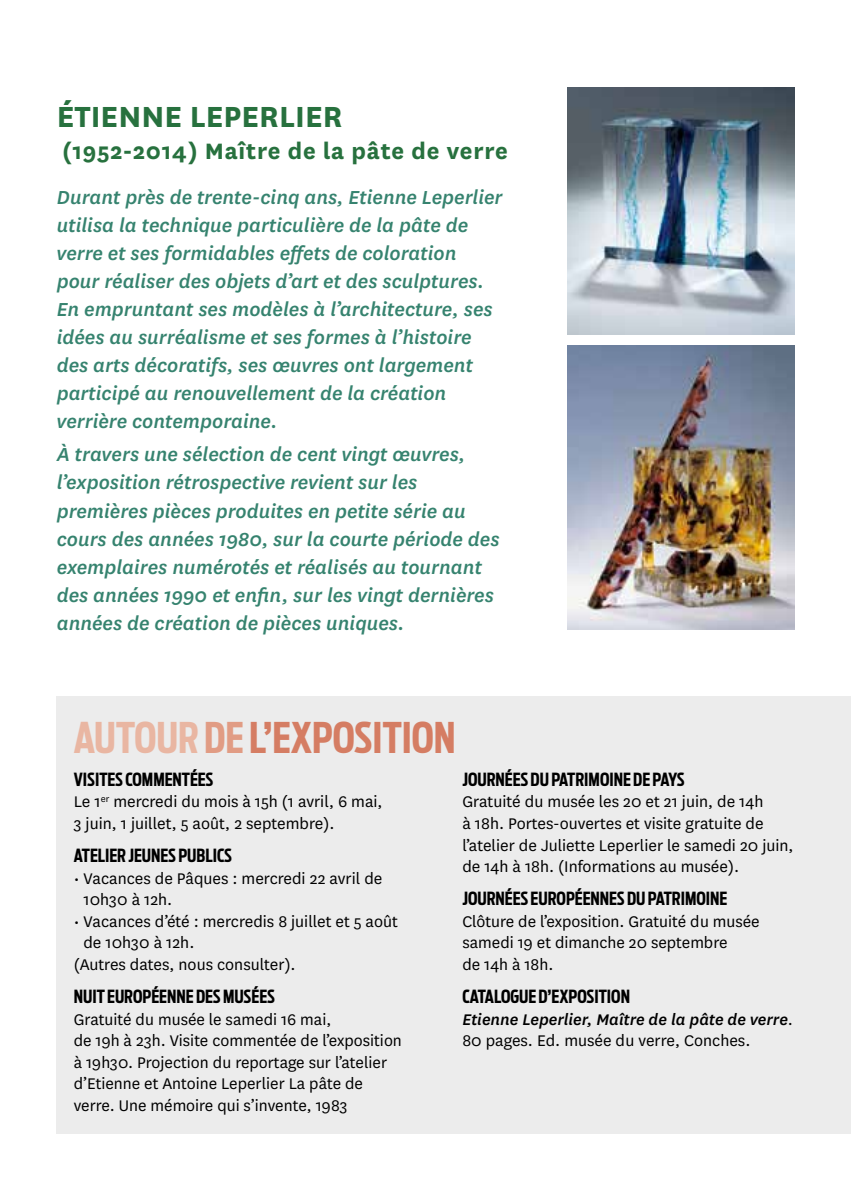
<style>
.page{position:relative;width:851px;height:1191px;background:#fff}
.page>*{position:absolute;margin:0;border:0;box-sizing:border-box;transform-origin:0 0}
.t1{font:700 42px "Antenna Extra Cond";color:#d57d63}
.t2{font:700 34px "National";color:#27713e}
.t3{font:700 26px "National";letter-spacing:.03em;color:#27713e}
.t4{font:italic 500 22px/28px "National";color:#36836f}
.t5{font:18px/21.6px "National";color:#000}
.t6{font:700 18px "Antenna Extra Cond";color:#000}
.t7{font:italic 500 18px/21.6px "National";color:#000}
.s1{color:#e9b6a2}
.s2{color:#e19c84}
.s3{font-weight:400;font-style:normal}
</style>
<div class="page">
<img style="left:567px;top:346px;width:227px;height:283px">
<img style="left:567px;top:87px;width:227px;height:247px">
<div style="left:57px;top:696px;width:793px;height:438px;background:#ececec"></div>
<h2 class="t2" style="left:57px;top:93px;width:287px">ÉTIENNE LEPERLIER</h2>
<p class="t3" style="left:62px;top:132px;width:447px">(1952-2014) Maître de la pâte de verre</p>
<p class="t4" style="left:57px;top:182px;width:447px">Durant près de trente-cinq ans, Etienne Leperlier utilisa la technique particulière de la pâte de verre et ses formidables effets de coloration pour réaliser des objets d’art et des sculptures.<br>En empruntant ses modèles à l’architecture, ses idées au surréalisme et ses formes à l’histoire des arts décoratifs, ses œuvres ont largement participé au renouvellement de la création verrière contemporaine.</p>
<p class="t4" style="left:57px;top:440px;width:444px">À travers une sélection de cent vingt œuvres, l’exposition rétrospective revient sur les premières pièces produites en petite série au cours des années 1980, sur la courte période des exemplaires numérotés et réalisés au tournant des années 1990 et enfin, sur les vingt dernières années de création de pièces uniques.</p>
<h1 class="t1" style="left:74px;top:712px;width:383px"><span class="s1">AUTOUR</span> <span class="s2">DE</span> L’EXPOSITION</h1>
<p class="t6" style="left:74px;top:768px;width:141px">VISITES COMMENTÉES</p>
<p class="t5" style="left:74px;top:790px;width:310px">Le 1<sup>er</sup> mercredi du mois à 15h (1 avril, 6 mai,<br>3 juin, 1 juillet, 5 août, 2 septembre).</p>
<p class="t6" style="left:74px;top:844px;width:160px">ATELIER JEUNES PUBLICS</p>
<p class="t5" style="left:83px;top:866px;width:300px;text-indent:-10px">• Vacances de Pâques : mercredi 22 avril de<br>10h30 à 12h.</p>
<p class="t5" style="left:74px;top:909px;width:326px">• Vacances d’été : mercredis 8 juillet et 5 août</p>
<p class="t5" style="left:83px;top:931px;width:112px">de 10h30 à 12h.</p>
<p class="t5" style="left:74px;top:953px;width:223px">(Autres dates, nous consulter).</p>
<p class="t6" style="left:74px;top:985px;width:203px">NUIT EUROPÉENNE DES MUSÉES</p>
<p class="t5" style="left:74px;top:1007px;width:329px">Gratuité du musée le samedi 16 mai,<br>de 19h à 23h. Visite commentée de l’exposition à 19h30. Projection du reportage sur l’atelier d’Etienne et Antoine Leperlier La pâte de verre. Une mémoire qui s’invente, 1983</p>
<p class="t6" style="left:462px;top:768px;width:224px">JOURNÉES DU PATRIMOINE DE PAYS</p>
<p class="t5" style="left:462px;top:790px;width:333px">Gratuité du musée les 20 et 21 juin, de 14h<br>à 18h. Portes-ouvertes et visite gratuite de l’atelier de Juliette Leperlier le samedi 20 juin, de 14h à 18h. (Informations au musée).</p>
<p class="t6" style="left:462px;top:888px;width:266px">JOURNÉES EUROPÉENNES DU PATRIMOINE</p>
<p class="t5" style="left:462px;top:909px;width:299px">Clôture de l’exposition. Gratuité du musée samedi 19 et dimanche 20 septembre<br>de 14h à 18h.</p>
<p class="t6" style="left:462px;top:985px;width:169px">CATALOGUE D’EXPOSITION</p>
<p class="t7" style="left:462px;top:1007px;width:332px">Etienne Leperlier, Maître de la pâte de verre<span class="s3">.<br>80 pages. Ed. musée du verre, Conches.</span></p>
</div>
